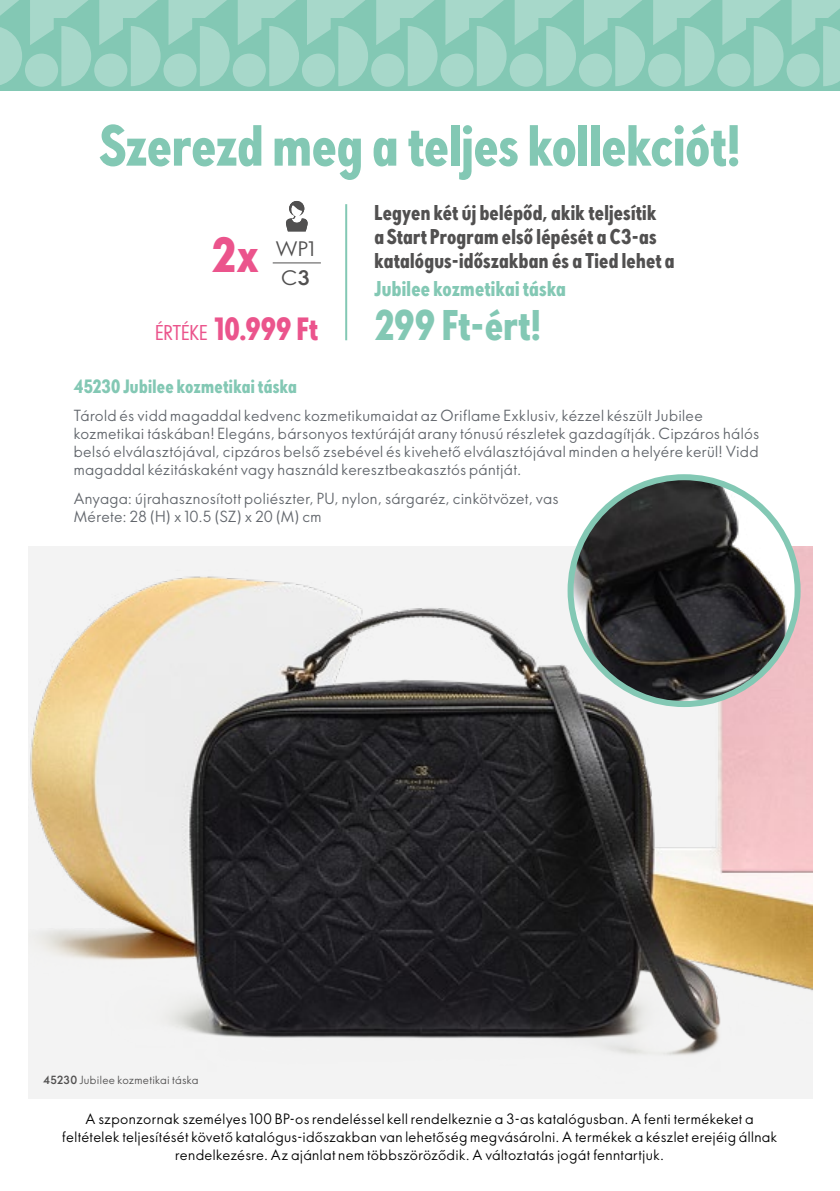
<style>
.page{position:relative;width:840px;height:1191px;background:#fff}
.page>*{position:absolute;margin:0;border:0;box-sizing:border-box;transform-origin:0 0}
.t1{font:700 54px "Oriflame Sans Cond 2.0";color:#83c8b4}
.t2{font:700 46px "Oriflame Sans Cond 2.0";color:#eb548c;scale:1.07 1}
.t3{font:700 40px "Oriflame Sans Cond 2.0";letter-spacing:-.005em;color:#83c8b4}
.t4{font:700 30px "Oriflame Sans Cond 2.0";color:#eb548c}
.t5{font:700 20px/24px "Oriflame Sans Cond 2.0";letter-spacing:.01em;color:#515050}
.t6{font:700 20px "Oriflame Sans Cond 2.0";letter-spacing:.015em;color:#83c8b4}
.t7{font:19.6px/28.8px "Oriflame Sans Print";color:#515050;scale:1.07 1}
.t8{font:700 18px "Oriflame Sans Cond 2.0";letter-spacing:.015em;color:#83c8b4}
.t9{font:15px/18px "Oriflame Sans Print";letter-spacing:.02em;color:#62666c}
.t10{font:14px/18px "Oriflame Sans Print";letter-spacing:.025em;color:#000;text-align:center}
.t11{font:11px "Oriflame Sans Print";letter-spacing:.025em;color:#515050}
.s1{font-weight:700}
.s2{font-weight:400;font-size:20px}
</style>
<div class="page">
<svg style="left:286px;top:201px;width:22px;height:30px"></svg>
<hr style="left:272px;top:262px;width:49px;height:1px;background:#515050">
<div style="left:0;top:0;width:839px;height:91px;background:#83c8b4"></div>
<svg style="left:0;top:0;width:22px;height:85px"></svg>
<div style="left:25px;top:54px;width:33px;height:33px;background:#a7d8ca;border-radius:50%"></div>
<svg style="left:94px;top:54px;width:33px;height:33px"></svg>
<svg style="left:99px;top:0;width:62px;height:86px"></svg>
<svg style="left:30px;top:0;width:61px;height:86px"></svg>
<svg style="left:163px;top:54px;width:33px;height:33px"></svg>
<svg style="left:232px;top:54px;width:34px;height:33px"></svg>
<svg style="left:237px;top:0;width:62px;height:86px"></svg>
<svg style="left:168px;top:0;width:62px;height:86px"></svg>
<div style="left:302px;top:54px;width:33px;height:33px;background:#a7d8ca;border-radius:50%"></div>
<div style="left:371px;top:54px;width:33px;height:33px;background:#a7d8ca;border-radius:50%"></div>
<svg style="left:376px;top:0;width:61px;height:86px"></svg>
<svg style="left:307px;top:0;width:61px;height:86px"></svg>
<svg style="left:440px;top:54px;width:33px;height:33px"></svg>
<svg style="left:509px;top:54px;width:33px;height:33px"></svg>
<svg style="left:514px;top:0;width:62px;height:86px"></svg>
<svg style="left:445px;top:0;width:61px;height:86px"></svg>
<svg style="left:578px;top:54px;width:33px;height:33px"></svg>
<svg style="left:647px;top:54px;width:33px;height:33px"></svg>
<svg style="left:652px;top:0;width:62px;height:86px"></svg>
<svg style="left:583px;top:0;width:62px;height:86px"></svg>
<svg style="left:717px;top:54px;width:33px;height:33px"></svg>
<svg style="left:786px;top:54px;width:33px;height:33px"></svg>
<svg style="left:791px;top:0;width:48px;height:86px"></svg>
<svg style="left:722px;top:0;width:61px;height:86px"></svg>
<img style="left:28px;top:546px;width:784px;height:552px">
<img style="left:570px;top:477px;width:227px;height:227px;border-radius:113px">
<div style="left:567px;top:474px;width:233px;height:233px;border:6px solid #83c8b4;border-radius:50%"></div>
<hr style="left:345px;top:204px;width:2px;height:136px;background:#83c8b4">
<h1 class="t1" style="left:99px;top:108px;width:642px">Szerezd meg a teljes kollekciót!</h1>
<h3 class="t5" style="left:374px;top:200px;width:301px">Legyen két új belépőd, akik teljesítik aStart Program első lépését a C3-as katalógus-időszakban és a Tied lehet a</h3>
<h3 class="t6" style="left:374px;top:274px;width:193px">Jubilee kozmetikai táska</h3>
<h3 class="t3" style="left:374px;top:297px;width:168px">299 Ft-ért!</h3>
<h2 class="t2" style="left:211px;top:223px;width:45px">2x</h2>
<h3 class="t7" style="left:275px;top:233px;width:39px">WP1<br>C<span class="s1">3</span></h3>
<h3 class="t4" style="left:155px;top:308px;width:164px"><span class="s2">ÉRTÉKE</span> 10.999 Ft</h3>
<p class="t8" style="left:74px;top:373px;width:224px">45230 Jubilee kozmetikai táska</p>
<p class="t9" style="left:74px;top:405px;width:686px">Tárold és vidd magaddal kedvenc kozmetikumaidat az Oriflame Exklusiv, kézzel készült Jubilee kozmetikai táskában! Elegáns, bársonyos textúráját arany tónusú részletek gazdagítják. Cipzáros hálós belsó elválasztójával, cipzáros belső zsebével és kivehető elválasztójával minden a helyére kerül! Vidd magaddal kézitáskaként vagy használd keresztbeakasztós pántját.</p>
<p class="t9" style="left:74px;top:489px;width:486px">Anyaga: újrahasznosított poliészter, PU, nylon, sárgaréz, cinkötvözet, vas<br>Mérete: 28 (H) x 10.5 (SZ) x 20 (M) cm</p>
<p class="t11" style="left:43px;top:1072px;width:157px"><span class="s1">45230</span> Jubilee kozmetikai táska</p>
<p class="t10" style="left:62px;top:1109px;width:716px">A szponzornak személyes 100 BP-os rendeléssel kell rendelkeznie a 3-as katalógusban. A fenti termékeket a feltételek teljesítését követő katalógus-időszakban van lehetőség megvásárolni. A termékek a készlet erejéig állnak rendelkezésre. Az ajánlat nem többszöröződik. A változtatás jogát fenntartjuk.</p>
</div>
